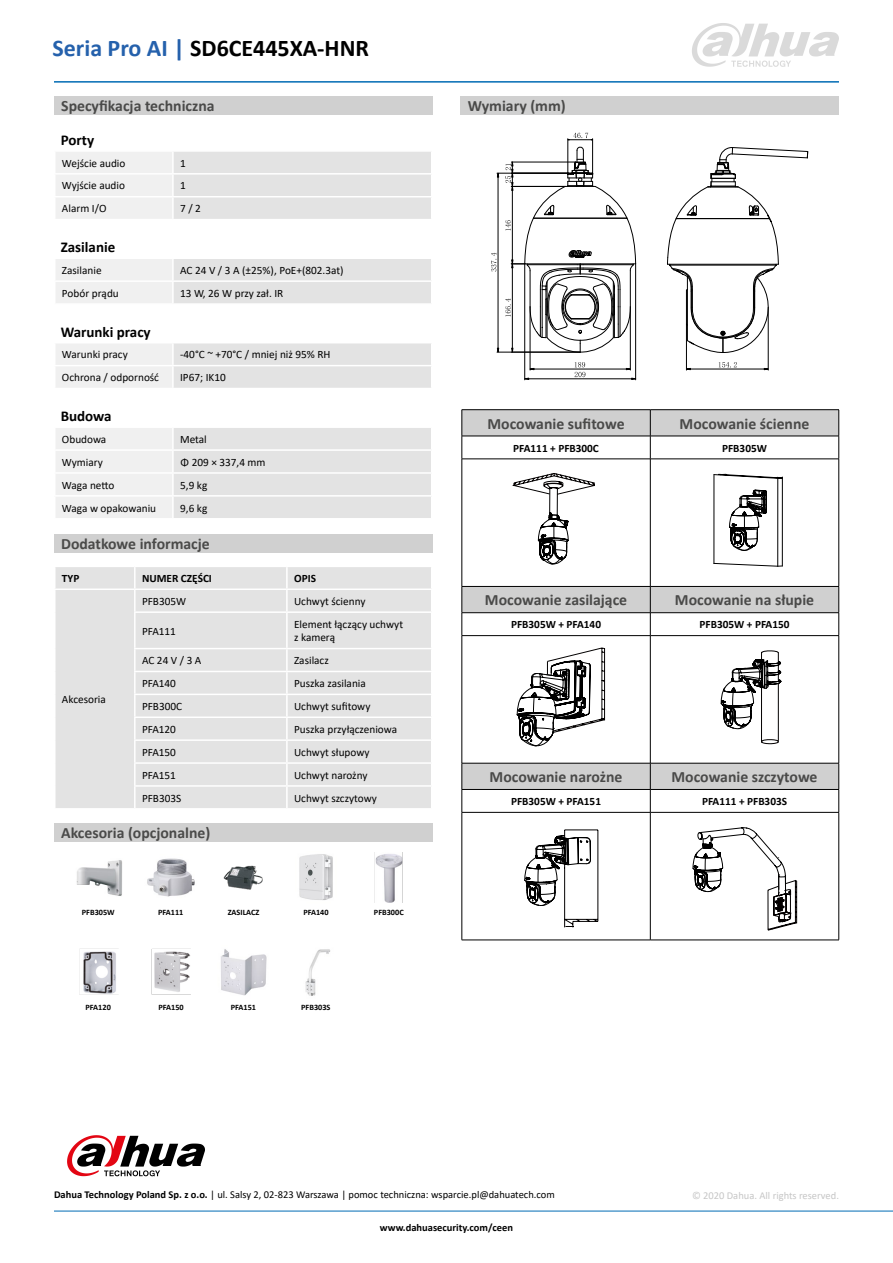
<style>
.page{position:relative;width:893px;height:1263px;background:#fff}
.page>*{position:absolute;margin:0;border:0;box-sizing:border-box;transform-origin:0 0}
.t1{font:700 24px "Calibri";color:#000}
.t2{font:700 15.75px "Calibri";color:#4a4a49}
.t3{font:700 15px "Calibri";color:#000}
.t4{font:11.25px/13.5px "Calibri";color:#000}
.t5{font:700 11.25px "Calibri";color:#000}
.t6{font:10.5px "Calibri";color:#000}
.t7{font:10.5px "Calibri";color:#c6c6c6}
.t8{font:700 10.5px "Calibri";color:#000}
.t9{font:700 8.25px "Calibri";color:#000}
.s1{color:#2561ac}
.s2{font-weight:700}
</style>
<div class="page">
<hr style="left:54px;top:81px;width:785px;height:2px;background:#006bb4">
<svg style="left:692px;top:23px;width:147px;height:44px"></svg>
<svg style="left:67px;top:1135px;width:138px;height:41px"></svg>
<hr style="left:54px;top:1211px;width:839px;height:1px;background:#006bb4">
<div style="left:54px;top:823px;width:378px;height:18px;background:#d0d0d0"></div>
<div style="left:460px;top:96px;width:379px;height:18px;background:#d0d0d0"></div>
<hr style="left:686px;top:324px;width:1px;height:46px;background:#000">
<hr style="left:768px;top:307px;width:1px;height:63px;background:#000">
<hr style="left:688px;top:369px;width:79px;height:1px;background:#000">
<hr style="left:497px;top:173px;width:71px;height:1px;background:#000">
<hr style="left:497px;top:352px;width:83px;height:1px;background:#000">
<hr style="left:498px;top:174px;width:1px;height:177px;background:#000">
<hr style="left:524px;top:264px;width:1px;height:116px;background:#000">
<hr style="left:635px;top:264px;width:1px;height:116px;background:#000">
<hr style="left:526px;top:379px;width:108px;height:1px;background:#000">
<hr style="left:530px;top:307px;width:1px;height:63px;background:#000">
<hr style="left:630px;top:307px;width:1px;height:63px;background:#000">
<hr style="left:531px;top:369px;width:98px;height:1px;background:#000">
<svg style="left:575px;top:362px;width:10px;height:15px"></svg>
<svg style="left:491px;top:253px;width:6px;height:18px"></svg>
<svg style="left:719px;top:362px;width:18px;height:5px"></svg>
<svg style="left:505px;top:133px;width:131px;height:220px"></svg>
<svg style="left:667px;top:147px;width:141px;height:206px"></svg>
<svg style="left:55px;top:567px;width:376px;height:241px;background:#e4e4e4"></svg>
<div style="left:54px;top:534px;width:378px;height:18px;background:#d0d0d0"></div>
<hr style="left:462px;top:409px;width:188px;height:1px;background:#000">
<hr style="left:650px;top:409px;width:189px;height:1px;background:#000">
<svg style="left:462px;top:410px;width:377px;height:49px"></svg>
<svg style="left:462px;top:586px;width:377px;height:49px"></svg>
<svg style="left:462px;top:763px;width:377px;height:49px"></svg>
<hr style="left:462px;top:812px;width:1px;height:128px;background:#000">
<hr style="left:650px;top:812px;width:1px;height:128px;background:#000">
<hr style="left:838px;top:812px;width:1px;height:128px;background:#000">
<hr style="left:462px;top:940px;width:188px;height:1px;background:#000">
<hr style="left:650px;top:940px;width:189px;height:1px;background:#000">
<hr style="left:462px;top:459px;width:188px;height:1px;background:#000">
<hr style="left:462px;top:459px;width:1px;height:127px;background:#000">
<hr style="left:462px;top:635px;width:188px;height:1px;background:#000">
<hr style="left:462px;top:636px;width:1px;height:127px;background:#000">
<hr style="left:462px;top:812px;width:188px;height:1px;background:#000">
<hr style="left:650px;top:459px;width:189px;height:1px;background:#000">
<hr style="left:650px;top:459px;width:1px;height:127px;background:#000">
<hr style="left:838px;top:459px;width:1px;height:127px;background:#000">
<hr style="left:650px;top:635px;width:189px;height:1px;background:#000">
<hr style="left:650px;top:636px;width:1px;height:127px;background:#000">
<hr style="left:838px;top:636px;width:1px;height:127px;background:#000">
<hr style="left:650px;top:812px;width:189px;height:1px;background:#000">
<svg style="left:513px;top:473px;width:82px;height:91px"></svg>
<svg style="left:517px;top:647px;width:89px;height:100px"></svg>
<svg style="left:525px;top:829px;width:74px;height:98px"></svg>
<svg style="left:713px;top:474px;width:69px;height:93px"></svg>
<svg style="left:720px;top:651px;width:61px;height:94px"></svg>
<svg style="left:692px;top:827px;width:105px;height:103px"></svg>
<img style="left:223px;top:865px;width:40px;height:25px">
<img style="left:76px;top:860px;width:46px;height:36px">
<img style="left:151px;top:948px;width:40px;height:47px">
<img style="left:374px;top:852px;width:29px;height:50px">
<img style="left:147px;top:858px;width:48px;height:39px">
<img style="left:221px;top:949px;width:46px;height:47px">
<img style="left:305px;top:949px;width:26px;height:47px">
<img style="left:79px;top:948px;width:39px;height:47px">
<img style="left:299px;top:854px;width:34px;height:46px">
<div style="left:54px;top:96px;width:378px;height:18px;background:#d0d0d0"></div>
<svg style="left:56px;top:343px;width:375px;height:45px"></svg>
<svg style="left:56px;top:259px;width:375px;height:44px"></svg>
<svg style="left:56px;top:428px;width:375px;height:90px"></svg>
<svg style="left:56px;top:152px;width:375px;height:67px"></svg>
<h1 class="t1" style="left:53px;top:31px;width:318px"><span class="s1">Seria Pro AI |</span> SD6CE445XA-HNR</h1>
<h2 class="t2" style="left:61px;top:95px;width:155px">Specyfikacja techniczna</h2>
<h3 class="t3" style="left:61px;top:129px;width:35px">Porty</h3>
<p class="t4" style="left:62px;top:156px;width:65px">Wejście audio</p>
<p class="t4" style="left:180px;top:156px;width:7px">1</p>
<p class="t4" style="left:62px;top:179px;width:65px">Wyjście audio</p>
<p class="t4" style="left:180px;top:179px;width:7px">1</p>
<p class="t4" style="left:62px;top:202px;width:46px">Alarm I/O</p>
<p class="t4" style="left:180px;top:202px;width:22px">7 / 2</p>
<h3 class="t3" style="left:61px;top:237px;width:56px">Zasilanie</h3>
<p class="t4" style="left:62px;top:263px;width:41px">Zasilanie</p>
<p class="t4" style="left:180px;top:263px;width:165px">AC 24 V / 3 A (±25%), PoE+(802.3at)</p>
<p class="t4" style="left:62px;top:286px;width:58px">Pobór prądu</p>
<p class="t4" style="left:180px;top:286px;width:105px">13 W, 26 W przy zał. IR</p>
<h3 class="t3" style="left:61px;top:321px;width:92px">Warunki pracy</h3>
<p class="t4" style="left:62px;top:348px;width:67px">Warunki pracy</p>
<p class="t4" style="left:180px;top:348px;width:152px">-40°C ~ +70°C / mniej niż 95% RH</p>
<p class="t4" style="left:62px;top:370px;width:99px">Ochrona / odporność</p>
<p class="t4" style="left:180px;top:370px;width:47px">IP67; IK10</p>
<h3 class="t3" style="left:61px;top:406px;width:52px">Budowa</h3>
<p class="t4" style="left:62px;top:432px;width:46px">Obudowa</p>
<p class="t4" style="left:180px;top:432px;width:28px">Metal</p>
<p class="t4" style="left:62px;top:455px;width:42px">Wymiary</p>
<p class="t4" style="left:180px;top:455px;width:87px">Φ 209 × 337,4 mm</p>
<p class="t4" style="left:62px;top:478px;width:54px">Waga netto</p>
<p class="t4" style="left:180px;top:478px;width:29px">5,9 kg</p>
<p class="t4" style="left:62px;top:501px;width:96px">Waga w opakowaniu</p>
<p class="t4" style="left:180px;top:501px;width:29px">9,6 kg</p>
<h2 class="t2" style="left:61px;top:533px;width:150px">Dodatkowe informacje</h2>
<p class="t5" style="left:62px;top:570px;width:19px">TYP</p>
<p class="t5" style="left:142px;top:570px;width:71px">NUMER CZĘŚCI</p>
<p class="t5" style="left:294px;top:570px;width:23px">OPIS</p>
<p class="t4" style="left:62px;top:692px;width:45px">Akcesoria</p>
<p class="t4" style="left:142px;top:594px;width:46px">PFB305W</p>
<p class="t4" style="left:294px;top:594px;width:73px">Uchwyt ścienny</p>
<p class="t4" style="left:142px;top:624px;width:35px">PFA111</p>
<p class="t4" style="left:294px;top:617px;width:111px">Element łączący uchwyt z kamerą</p>
<p class="t4" style="left:142px;top:653px;width:61px">AC 24 V / 3 A</p>
<p class="t4" style="left:294px;top:653px;width:36px">Zasilacz</p>
<p class="t4" style="left:142px;top:676px;width:35px">PFA140</p>
<p class="t4" style="left:294px;top:676px;width:73px">Puszka zasilania</p>
<p class="t4" style="left:142px;top:699px;width:42px">PFB300C</p>
<p class="t4" style="left:294px;top:699px;width:78px">Uchwyt sufitowy</p>
<p class="t4" style="left:142px;top:722px;width:35px">PFA120</p>
<p class="t4" style="left:294px;top:722px;width:104px">Puszka przyłączeniowa</p>
<p class="t4" style="left:142px;top:745px;width:35px">PFA150</p>
<p class="t4" style="left:294px;top:745px;width:77px">Uchwyt słupowy</p>
<p class="t4" style="left:142px;top:768px;width:35px">PFA151</p>
<p class="t4" style="left:294px;top:768px;width:75px">Uchwyt narożny</p>
<p class="t4" style="left:142px;top:791px;width:41px">PFB303S</p>
<p class="t4" style="left:294px;top:791px;width:84px">Uchwyt szczytowy</p>
<h2 class="t2" style="left:61px;top:821px;width:151px">Akcesoria (opcjonalne)</h2>
<p class="t9" style="left:82px;top:907px;width:34px">PFB305W</p>
<p class="t9" style="left:228px;top:907px;width:33px">ZASILACZ</p>
<p class="t9" style="left:303px;top:907px;width:27px">PFA140</p>
<p class="t9" style="left:158px;top:907px;width:27px">PFA111</p>
<p class="t9" style="left:374px;top:907px;width:31px">PFB300C</p>
<p class="t9" style="left:86px;top:1001px;width:27px">PFA120</p>
<p class="t9" style="left:231px;top:1001px;width:27px">PFA151</p>
<p class="t9" style="left:301px;top:1001px;width:31px">PFB303S</p>
<p class="t9" style="left:159px;top:1001px;width:27px">PFA150</p>
<h2 class="t2" style="left:468px;top:95px;width:100px">Wymiary (mm)</h2>
<h2 class="t2" style="left:487px;top:412px;width:139px">Mocowanie sufitowe</h2>
<h2 class="t2" style="left:680px;top:412px;width:131px">Mocowanie ścienne</h2>
<p class="t5" style="left:513px;top:440px;width:87px">PFA111 + PFB300C</p>
<p class="t5" style="left:722px;top:440px;width:46px">PFB305W</p>
<h2 class="t2" style="left:485px;top:589px;width:144px">Mocowanie zasilające</h2>
<h2 class="t2" style="left:675px;top:589px;width:141px">Mocowanie na słupie</h2>
<p class="t5" style="left:511px;top:617px;width:91px">PFB305W + PFA140</p>
<p class="t5" style="left:700px;top:617px;width:91px">PFB305W + PFA150</p>
<h2 class="t2" style="left:490px;top:766px;width:134px">Mocowanie narożne</h2>
<h2 class="t2" style="left:671px;top:766px;width:148px">Mocowanie szczytowe</h2>
<p class="t5" style="left:511px;top:793px;width:91px">PFB305W + PFA151</p>
<p class="t5" style="left:702px;top:793px;width:87px">PFA111 + PFB303S</p>
<p class="t6" style="left:54px;top:1187px;width:502px"><span class="s2">Dahua Technology Poland Sp. z o.o.</span> | ul. Salsy 2, 02-823 Warszawa | pomoc techniczna: wsparcie.pl@dahuatech.com</p>
<p class="t7" style="left:692px;top:1188px;width:148px">© 2020 Dahua. All rights reserved.</p>
<p class="t8" style="left:380px;top:1220px;width:135px">www.dahuasecurity.com/ceen</p>
</div>
